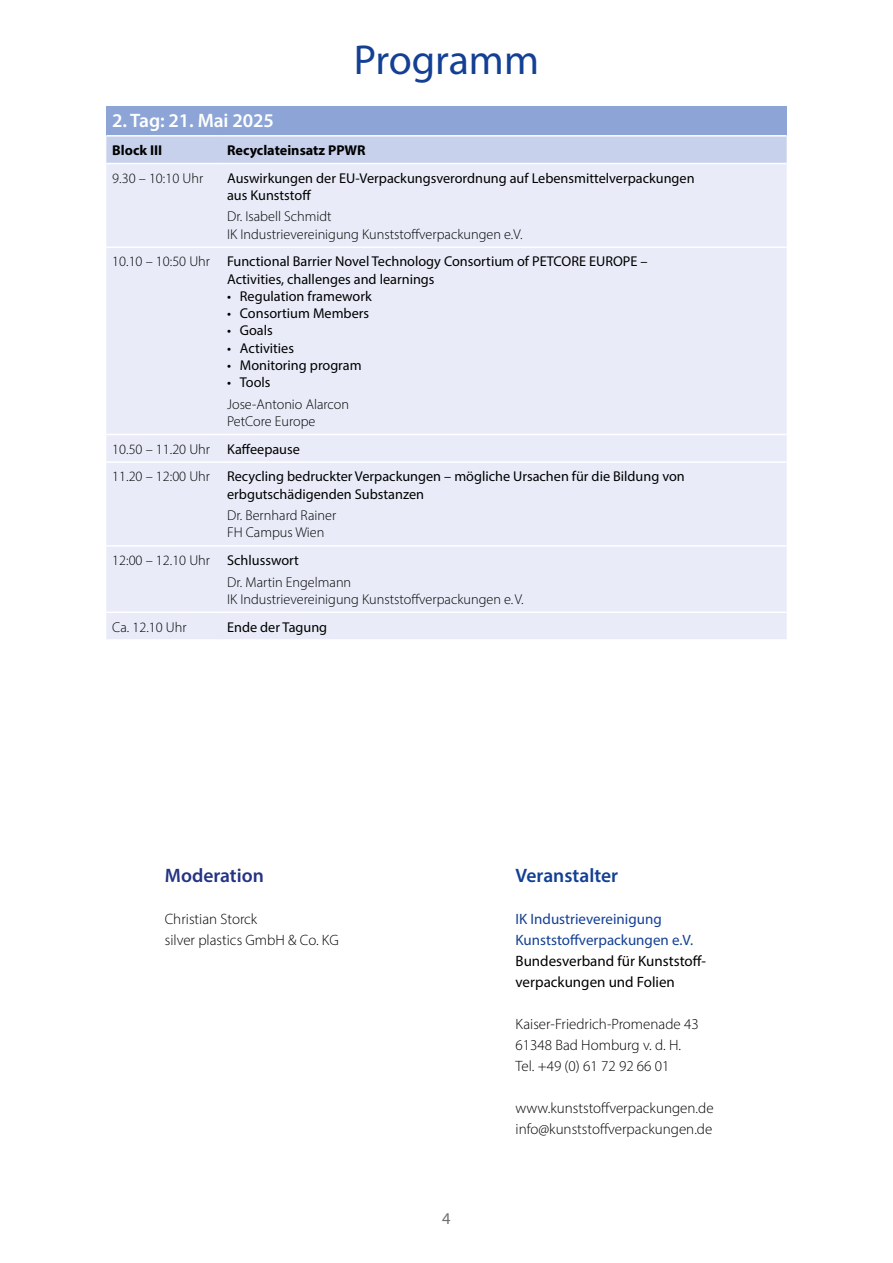
<style>
.page{position:relative;width:893px;height:1263px;background:#fff}
.page>*{position:absolute;margin:0;border:0;box-sizing:border-box;transform-origin:0 0}
.blau_fett{font:42px "Myriad Pro";letter-spacing:-.005em;color:#134094}
.tabelle_Fliesstext{font:600 19.5px "Myriad Pro";letter-spacing:-.005em;color:#fff}
.blau_fett-2{font:600 19.5px "Myriad Pro";color:#134094}
.Fließtext_light_10_13{font:600 19.5px "Myriad Pro";color:#253483}
.t1{font:16.5px "Myriad Pro";color:#6f6f6e}
.fließ{font:300 15px/21px "Myriad Pro";color:#000}
.fließ-2{font:15px/21px "Myriad Pro";color:#134094}
.Fließtext_light_10_13-2{font:300 15px "Myriad Pro";color:#000}
.tabelle_Fliesstext-2{font:14.25px/17.2px "Myriad Pro";color:#000}
.tabelle_name{font:300 14.25px/17.2px "Myriad Pro";color:#000}
.tabelle_Fliesstext-3{font:300 14.25px "Myriad Pro";color:#000}
.tabelle_Fliesstext-4{font:700 14.25px "Myriad Pro";color:#000}
.tabelle_name-2{font:14.25px "Myriad Pro";color:#000}
.s1{color:#000}
</style>
<div class="page">
<div style="left:106px;top:106px;width:681px;height:30px;background:#8ca5d6"></div>
<div style="left:106px;top:137px;width:681px;height:26px;background:#c7d1ec"></div>
<div style="left:106px;top:164px;width:681px;height:475px;background:#e9ecf8"></div>
<hr style="left:106px;top:135px;width:115px;height:2px;background:#fff">
<hr style="left:221px;top:135px;width:566px;height:2px;background:#fff">
<hr style="left:106px;top:246px;width:115px;height:2px;background:#fff">
<hr style="left:221px;top:246px;width:566px;height:2px;background:#fff">
<hr style="left:106px;top:434px;width:115px;height:1px;background:#fff">
<hr style="left:221px;top:434px;width:566px;height:1px;background:#fff">
<hr style="left:106px;top:461px;width:115px;height:2px;background:#fff">
<hr style="left:221px;top:461px;width:566px;height:2px;background:#fff">
<hr style="left:106px;top:545px;width:115px;height:2px;background:#fff">
<hr style="left:221px;top:545px;width:566px;height:2px;background:#fff">
<hr style="left:106px;top:611px;width:115px;height:2px;background:#fff">
<hr style="left:221px;top:611px;width:566px;height:2px;background:#fff">
<p class="blau_fett" style="left:354px;top:34px;width:187px">Programm</p>
<p class="tabelle_Fliesstext" style="left:112px;top:108px;width:163px">2. Tag: 21. Mai 2025</p>
<p class="tabelle_Fliesstext-4" style="left:112px;top:141px;width:52px">Block III</p>
<p class="tabelle_Fliesstext-4" style="left:227px;top:141px;width:140px">Recyclateinsatz PPWR</p>
<p class="tabelle_Fliesstext-3" style="left:112px;top:169px;width:92px">9.30 – 10:10 Uhr</p>
<p class="tabelle_Fliesstext-2" style="left:227px;top:169px;width:469px">Auswirkungen der EU-Verpackungsverordnung auf Lebensmittelverpackungen aus Kunststoff</p>
<p class="tabelle_name" style="left:227px;top:208px;width:297px">Dr. Isabell Schmidt<br>IK Industrievereinigung Kunststoffverpackungen e.V.</p>
<p class="tabelle_Fliesstext-3" style="left:112px;top:253px;width:99px">10.10 – 10:50 Uhr</p>
<p class="tabelle_Fliesstext-2" style="left:227px;top:253px;width:422px">Functional Barrier Novel Technology Consortium of PETCORE EUROPE –<br>Activities, challenges and learnings</p>
<p class="tabelle_Fliesstext-2" style="left:227px;top:287px;width:146px">• Regulation framework</p>
<p class="tabelle_Fliesstext-2" style="left:227px;top:305px;width:143px">• Consortium Members</p>
<p class="tabelle_Fliesstext-2" style="left:227px;top:322px;width:47px">• Goals</p>
<p class="tabelle_Fliesstext-2" style="left:227px;top:339px;width:68px">• Activities</p>
<p class="tabelle_Fliesstext-2" style="left:227px;top:356px;width:136px">• Monitoring program</p>
<p class="tabelle_Fliesstext-2" style="left:227px;top:374px;width:45px">• Tools</p>
<p class="tabelle_name" style="left:227px;top:395px;width:123px">Jose-Antonio Alarcon<br>PetCore Europe</p>
<p class="tabelle_Fliesstext-3" style="left:112px;top:440px;width:99px">10.50 – 11.20 Uhr</p>
<p class="tabelle_name-2" style="left:227px;top:440px;width:74px">Kaffeepause</p>
<p class="tabelle_Fliesstext-3" style="left:112px;top:468px;width:99px">11.20 – 12:00 Uhr</p>
<p class="tabelle_Fliesstext-2" style="left:227px;top:468px;width:459px">Recycling bedruckter Verpackungen – mögliche Ursachen für die Bildung von erbgutschädigenden Substanzen</p>
<p class="tabelle_name" style="left:227px;top:507px;width:111px">Dr. Bernhard Rainer<br>FH Campus Wien</p>
<p class="tabelle_Fliesstext-3" style="left:112px;top:552px;width:99px">12:00 – 12.10 Uhr</p>
<p class="tabelle_Fliesstext-2" style="left:227px;top:551px;width:73px">Schlusswort</p>
<p class="tabelle_name" style="left:227px;top:573px;width:298px">Dr. Martin Engelmann<br>IK Industrievereinigung Kunststoffverpackungen e.V.</p>
<p class="tabelle_Fliesstext-3" style="left:112px;top:618px;width:76px">Ca. 12.10 Uhr</p>
<p class="tabelle_Fliesstext-2" style="left:227px;top:618px;width:102px">Ende der Tagung</p>
<p class="Fließtext_light_10_13" style="left:165px;top:863px;width:101px">Moderation</p>
<p class="Fließtext_light_10_13-2" style="left:165px;top:910px;width:94px">Christian Storck</p>
<p class="Fließtext_light_10_13-2" style="left:165px;top:931px;width:175px">silver plastics GmbH &amp; Co. KG</p>
<p class="t1" style="left:442px;top:1208px;width:10px">4</p>
<p class="blau_fett-2" style="left:516px;top:863px;width:104px">Veranstalter</p>
<p class="fließ-2" style="left:516px;top:908px;width:192px">IK Industrievereinigung<br>Kunststoffverpackungen e.V.<br><span class="s1">Bundesverband für Kunststoff&shy;verpackungen und Folien</span></p>
<p class="fließ" style="left:516px;top:1013px;width:185px">Kaiser-Friedrich-Promenade 43<br>61348 Bad Homburg v. d. H.<br>Tel. +49 (0) 61 72 92 66 01</p>
<p class="fließ" style="left:516px;top:1097px;width:199px">www.kunststoffverpackungen.de info@kunststoffverpackungen.de</p>
</div>
